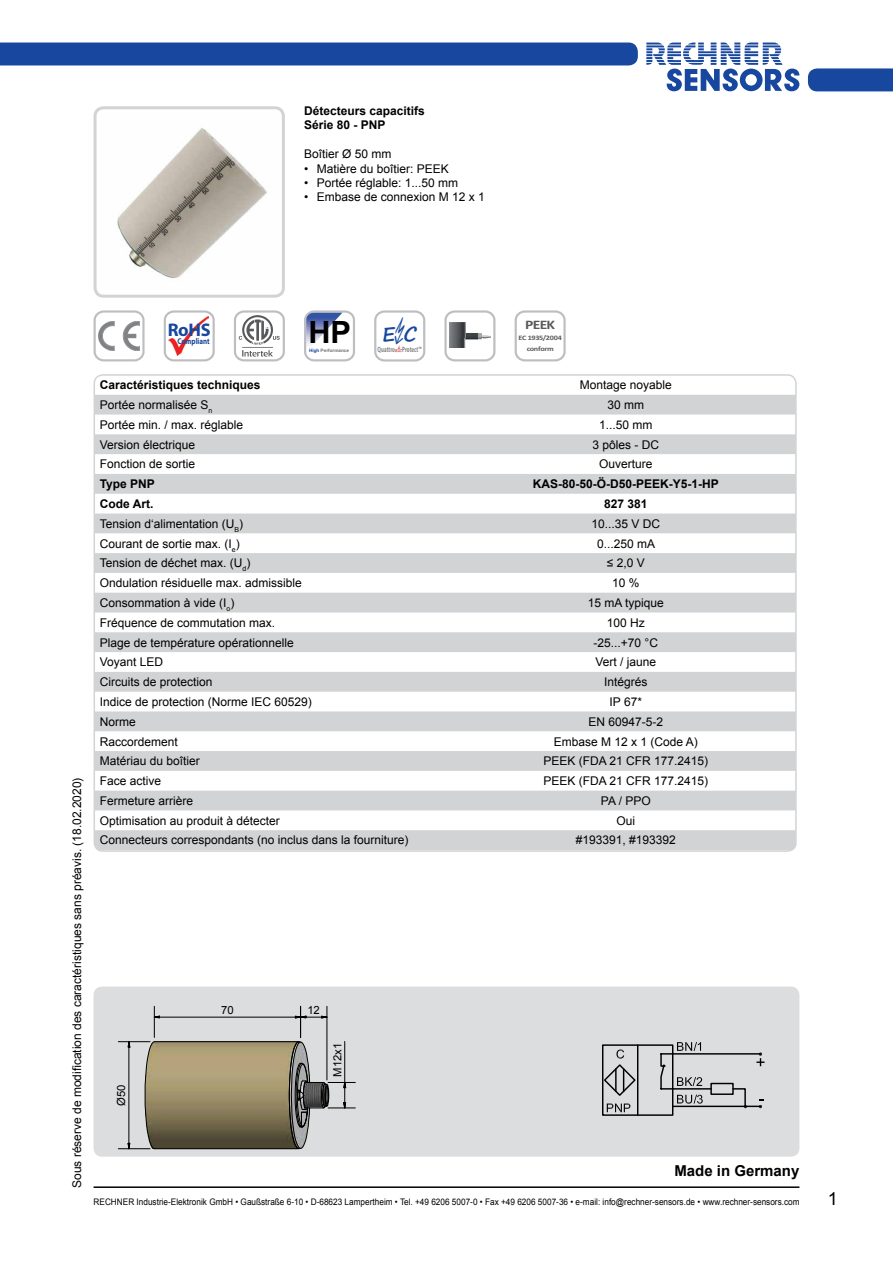
<style>
.page{position:relative;width:893px;height:1263px;background:#fff}
.page>*{position:absolute;margin:0;border:0;box-sizing:border-box;transform-origin:0 0}
.t1{font:700 30.75px "Arial";color:#000}
.t2{font:700 19.65px "Segoe Print";color:#17479e}
.t3{font:700 18.3px "Myriad Pro";color:#17479e}
.t4{font:18px "Arial";color:#000}
.t5{font:700 15px "Arial";color:#000}
.t6{font:700 13.05px "Calibri";color:#58595b;scale:1.2 1}
.t7{font:12px "Arial";color:#000}
.t8{font:700 12px/14.4px "Arial";color:#000}
.t9{font:11.25px "Arial";letter-spacing:-.02em;color:#000}
.t10{font:9px "Arial";color:#000;scale:.91 1}
.t11{font:700 8.4px "Myriad Pro";color:#17479e;scale:.82 1}
.t12{font:700 7.65px "Myriad Pro";letter-spacing:-.005em;color:#85878a;scale:.64 1}
.t13{font:700 6.75px/10.9px "Calibri";letter-spacing:-.035em;color:#58595b;text-align:center;scale:1.2 1}
.t14{font:700 4.65px "Arial";color:#6d6e71}
.s1{color:#17479e}
.s2{font-family:"Segoe Print";font-size:3.9px;color:#c02026}
</style>
<div class="page">
<svg style="left:646px;top:43px;width:153px;height:48px"></svg>
<div style="left:808px;top:68px;width:85px;height:23px;background:#17479e"></div>
<hr style="left:94px;top:1186px;width:705px;height:2px;background:#000">
<div style="left:0;top:43px;width:638px;height:22px;background:#17479e"></div>
<img style="left:98px;top:110px;width:183px;height:184px">
<div style="left:94px;top:106px;width:191px;height:192px;border:3px solid #d1d3d4;border-radius:9px"></div>
<div style="left:94px;top:310px;width:51px;height:51px;border:2px solid #bcbec0;border-radius:9px"></div>
<svg style="left:98px;top:321px;width:42px;height:30px"></svg>
<div style="left:164px;top:310px;width:51px;height:51px;border:2px solid #bcbec0;border-radius:9px"></div>
<img style="left:168px;top:316px;width:40px;height:40px">
<div style="left:374px;top:310px;width:51px;height:52px;border:2px solid #bcbec0;border-radius:9px"></div>
<svg style="left:304px;top:310px;width:51px;height:51px"></svg>
<div style="left:444px;top:310px;width:51px;height:51px;border:2px solid #bcbec0;border-radius:9px"></div>
<img style="left:450px;top:323px;width:40px;height:24px">
<div style="left:234px;top:310px;width:51px;height:51px;border:2px solid #bcbec0;border-radius:9px"></div>
<svg style="left:239px;top:315px;width:41px;height:42px"></svg>
<div style="left:515px;top:310px;width:51px;height:51px;border:2px solid #bcbec0;border-radius:9px"></div>
<div style="left:94px;top:986px;width:705px;height:171px;background:#dcddde;border-radius:9px"></div>
<svg style="left:602px;top:1042px;width:163px;height:74px"></svg>
<img style="left:155px;top:1042px;width:134px;height:106px">
<svg style="left:145px;top:1041px;width:10px;height:108px"></svg>
<hr style="left:154px;top:1148px;width:145px;height:1px;background:#000">
<hr style="left:154px;top:1041px;width:145px;height:1px;background:#000">
<svg style="left:153px;top:1016px;width:7px;height:2px"></svg>
<hr style="left:160px;top:1017px;width:135px;height:1px;background:#000">
<hr style="left:154px;top:1006px;width:1px;height:31px;background:#000">
<svg style="left:295px;top:1016px;width:32px;height:2px"></svg>
<hr style="left:300px;top:1006px;width:1px;height:32px;background:#000">
<hr style="left:327px;top:1006px;width:1px;height:74px;background:#000">
<svg style="left:289px;top:1041px;width:66px;height:108px"></svg>
<hr style="left:344px;top:1041px;width:1px;height:41px;background:#000">
<svg style="left:128px;top:1143px;width:2px;height:7px"></svg>
<svg style="left:128px;top:1042px;width:2px;height:10px"></svg>
<hr style="left:129px;top:1047px;width:1px;height:96px;background:#000">
<hr style="left:118px;top:1148px;width:32px;height:1px;background:#000">
<hr style="left:118px;top:1041px;width:32px;height:1px;background:#000">
<svg style="left:94px;top:395px;width:700px;height:454px;fill:#d4d6d7"></svg>
<div style="left:94px;top:374px;width:703px;height:478px;border:2px solid #d1d3d4;border-radius:9px"></div>
<p class="t8" style="left:304px;top:104px;width:122px">Détecteurs capacitifs<br>Série 80 - PNP</p>
<p class="t7" style="left:304px;top:146px;width:89px">Boîtier Ø 50 mm</p>
<p class="t7" style="left:304px;top:161px;width:146px">• Matière du boîtier: PEEK</p>
<p class="t7" style="left:304px;top:175px;width:156px">• Portée réglable: 1...50 mm</p>
<p class="t7" style="left:304px;top:189px;width:182px">• Embase de connexion M 12 x 1</p>
<h3 class="t3" style="left:168px;top:318px;width:44px">RoHS</h3>
<p class="t11" style="left:178px;top:335px;width:41px">Compliant</p>
<h1 class="t1" style="left:308px;top:312px;width:44px">HP</h1>
<p class="t14" style="left:309px;top:347px;width:41px"><span class="s1">High</span> Performance</p>
<h2 class="t2" style="left:382px;top:316px;width:36px">E C</h2>
<p class="t12" style="left:378px;top:345px;width:70px">Quattro<span class="s2">E C</span> Protect™</p>
<p class="t6" style="left:525px;top:317px;width:26px">PEEK</p>
<p class="t13" style="left:518px;top:332px;width:38px">EC 1935/2004 conform</p>
<p class="t7" style="left:69px;top:1188px;width:412px;rotate:-90deg">Sous réserve de modification des caractéristiques sans préavis. (18.02.2020)</p>
<p class="t8" style="left:100px;top:378px;width:162px">Caractéristiques techniques</p>
<p class="t7" style="left:580px;top:377px;width:94px">Montage noyable</p>
<p class="t7" style="left:100px;top:397px;width:114px">Portée normalisée S<sub>n</sub></p>
<p class="t7" style="left:607px;top:397px;width:38px">30 mm</p>
<p class="t7" style="left:100px;top:417px;width:145px">Portée min. / max. réglable</p>
<p class="t7" style="left:599px;top:417px;width:55px">1...50 mm</p>
<p class="t7" style="left:100px;top:436px;width:97px">Version électrique</p>
<p class="t7" style="left:592px;top:436px;width:68px">3 pôles - DC</p>
<p class="t7" style="left:100px;top:456px;width:97px">Fonction de sortie</p>
<p class="t7" style="left:599px;top:456px;width:55px">Ouverture</p>
<p class="t8" style="left:100px;top:477px;width:57px">Type PNP</p>
<p class="t8" style="left:533px;top:477px;width:188px">KAS-80-50-Ö-D50-PEEK-Y5-1-HP</p>
<p class="t8" style="left:100px;top:497px;width:55px">Code Art.</p>
<p class="t8" style="left:604px;top:497px;width:45px">827 381</p>
<p class="t7" style="left:100px;top:516px;width:145px">Tension d‘alimentation (U<sub>B</sub>)</p>
<p class="t7" style="left:591px;top:516px;width:70px">10...35 V DC</p>
<p class="t7" style="left:100px;top:535px;width:141px">Courant de sortie max. (I<sub>e</sub>)</p>
<p class="t7" style="left:597px;top:535px;width:60px">0...250 mA</p>
<p class="t7" style="left:100px;top:555px;width:152px">Tension de déchet max. (U<sub>d</sub>)</p>
<p class="t7" style="left:607px;top:555px;width:39px">≤ 2,0 V</p>
<p class="t7" style="left:100px;top:575px;width:204px">Ondulation résiduelle max. admissible</p>
<p class="t7" style="left:612px;top:575px;width:29px">10 %</p>
<p class="t7" style="left:100px;top:595px;width:136px">Consommation à vide (I<sub>o</sub>)</p>
<p class="t7" style="left:588px;top:595px;width:78px">15 mA typique</p>
<p class="t7" style="left:100px;top:615px;width:177px">Fréquence de commutation max.</p>
<p class="t7" style="left:607px;top:615px;width:40px">100 Hz</p>
<p class="t7" style="left:100px;top:634px;width:196px">Plage de température opérationnelle</p>
<p class="t7" style="left:594px;top:634px;width:66px">-25...+70 °C</p>
<p class="t7" style="left:100px;top:654px;width:65px">Voyant LED</p>
<p class="t7" style="left:595px;top:654px;width:62px">Vert / jaune</p>
<p class="t7" style="left:100px;top:674px;width:114px">Circuits de protection</p>
<p class="t7" style="left:604px;top:674px;width:45px">Intégrés</p>
<p class="t7" style="left:100px;top:694px;width:214px">Indice de protection (Norme IEC 60529)</p>
<p class="t7" style="left:610px;top:694px;width:34px">IP 67*</p>
<p class="t7" style="left:100px;top:714px;width:37px">Norme</p>
<p class="t7" style="left:588px;top:714px;width:76px">EN 60947-5-2</p>
<p class="t7" style="left:100px;top:733px;width:80px">Raccordement</p>
<p class="t7" style="left:554px;top:733px;width:146px">Embase M 12 x 1 (Code A)</p>
<p class="t7" style="left:100px;top:753px;width:102px">Matériau du boîtier</p>
<p class="t7" style="left:543px;top:753px;width:166px">PEEK (FDA 21 CFR 177.2415)</p>
<p class="t7" style="left:100px;top:773px;width:63px">Face active</p>
<p class="t7" style="left:543px;top:773px;width:166px">PEEK (FDA 21 CFR 177.2415)</p>
<p class="t7" style="left:100px;top:793px;width:95px">Fermeture arrière</p>
<p class="t7" style="left:601px;top:793px;width:51px">PA / PPO</p>
<p class="t7" style="left:100px;top:812px;width:182px">Optimisation au produit à détecter</p>
<p class="t7" style="left:616px;top:812px;width:20px">Oui</p>
<p class="t7" style="left:100px;top:832px;width:310px">Connecteurs correspondants (no inclus dans la fourniture)</p>
<p class="t7" style="left:576px;top:832px;width:102px">#193391, #193392</p>
<p class="t9" style="left:114px;top:1106px;width:23px;rotate:-90deg">Ø50</p>
<p class="t9" style="left:221px;top:1002px;width:14px">70</p>
<p class="t9" style="left:308px;top:1002px;width:14px">12</p>
<p class="t9" style="left:330px;top:1076px;width:35px;rotate:-90deg">M x1</p>
<p class="t9" style="left:330px;top:1067px;width:14px;rotate:-90deg">12</p>
<p class="t5" style="left:674px;top:1161px;width:127px">Made in Germany</p>
<p class="t10" style="left:94px;top:1196px;width:777px">RECHNER Industrie-Elektronik GmbH • Gaußstraße 6-10 • D-68623 Lampertheim • Tel. +49 6206 5007-0 • Fax +49 6206 5007-36 • e-mail: info@rechner-sensors.de • www.rechner-sensors.com</p>
<h3 class="t4" style="left:828px;top:1187px;width:12px">1</h3>
</div>
